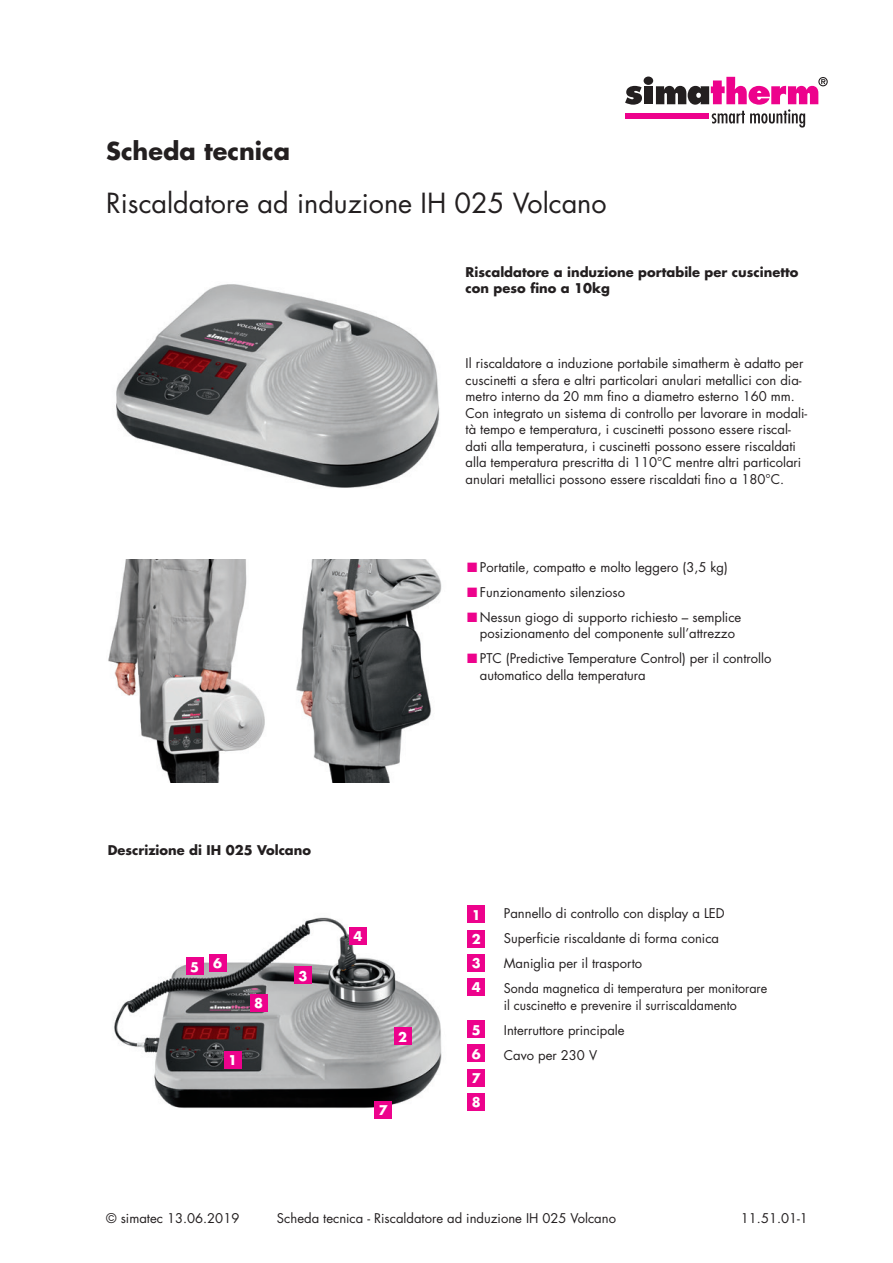
<style>
.page{position:relative;width:893px;height:1263px;background:#fff}
.page>*{position:absolute;margin:0;border:0;box-sizing:border-box;transform-origin:0 0}
.t1{font:27px "Futura Std";color:#231f20}
.t2{font:700 24px "Futura Std";color:#231f20}
.Fließtext__9{font:13.05px/16.5px "Futura Std";color:#231f20}
.Titel_3__10{font:700 13.05px/16.5px "Futura Std";color:#231f20}
.Fließtext__9-2{font:13.05px/16.5px "Futura Std";color:#231f20;scale:.96 1}
.Titel_3__10-2{font:700 13.05px "Futura Std";color:#fff}
.s1{color:#ed028c}
</style>
<div class="page">
<svg style="left:625px;top:86px;width:17px;height:19px"></svg>
<div style="left:644px;top:86px;width:9px;height:18px;background:#231f20"></div>
<div style="left:644px;top:77px;width:9px;height:8px;background:#231f20;border-radius:50%"></div>
<div style="left:625px;top:113px;width:84px;height:5px;background:#ed028c"></div>
<svg style="left:656px;top:77px;width:172px;height:51px"></svg>
<img style="left:116px;top:284px;width:324px;height:204px">
<img style="left:108px;top:559px;width:157px;height:223px">
<img style="left:296px;top:559px;width:146px;height:223px">
<img style="left:114px;top:917px;width:328px;height:202px">
<div style="left:224px;top:1051px;width:17px;height:17px;background:#ed028c"></div>
<div style="left:394px;top:1027px;width:17px;height:17px;background:#ed028c"></div>
<div style="left:350px;top:927px;width:17px;height:17px;background:#ed028c"></div>
<div style="left:209px;top:954px;width:17px;height:17px;background:#ed028c"></div>
<div style="left:186px;top:958px;width:17px;height:17px;background:#ed028c"></div>
<div style="left:294px;top:967px;width:17px;height:17px;background:#ed028c"></div>
<div style="left:375px;top:1101px;width:17px;height:17px;background:#ed028c"></div>
<div style="left:250px;top:994px;width:17px;height:17px;background:#ed028c"></div>
<div style="left:468px;top:906px;width:17px;height:17px;background:#ed028c"></div>
<div style="left:468px;top:930px;width:17px;height:17px;background:#ed028c"></div>
<div style="left:468px;top:954px;width:17px;height:17px;background:#ed028c"></div>
<div style="left:468px;top:978px;width:17px;height:17px;background:#ed028c"></div>
<div style="left:468px;top:1020px;width:17px;height:18px;background:#ed028c"></div>
<div style="left:468px;top:1045px;width:17px;height:17px;background:#ed028c"></div>
<div style="left:468px;top:1093px;width:17px;height:17px;background:#ed028c"></div>
<div style="left:468px;top:1069px;width:17px;height:17px;background:#ed028c"></div>
<h2 class="t2" style="left:106px;top:135px;width:185px">Scheda tecnica</h2>
<h1 class="t1" style="left:106px;top:186px;width:502px">Riscaldatore ad induzione IH 025 Volcano</h1>
<p class="Titel_3__10" style="left:466px;top:263px;width:334px">Riscaldatore a induzione portabile per cuscinetto con peso fino a 10kg</p>
<p class="Fließtext__9" style="left:466px;top:355px;width:343px">Il riscaldatore a induzione portabile simatherm è adatto per cuscinetti a sfera e altri particolari anulari metallici con dia&shy;metro interno da 20 mm fino a diametro esterno 160 mm.<br>Con integrato un sistema di controllo per lavorare in modali&shy;tà tempo e temperatura, i cuscinetti possono essere riscal&shy;dati alla temperatura, i cuscinetti possono essere riscaldati alla temperatura prescritta di 110°C mentre altri particolari anulari metallici possono essere riscaldati fino a 180°C.</p>
<p class="Fließtext__9" style="left:467px;top:559px;width:262px"><span class="s1">■</span> Portatile, compatto e molto leggero (3,5 kg)</p>
<p class="Fließtext__9" style="left:467px;top:584px;width:160px"><span class="s1">■</span> Funzionamento silenzioso</p>
<p class="Fließtext__9" style="left:467px;top:609px;width:276px;text-align:center"><span class="s1">■</span> Nessun giogo di supporto richiesto – semplice posizionamento del componente sull’attrezzo</p>
<p class="Fließtext__9" style="left:480px;top:650px;width:293px;text-indent:-13px"><span class="s1">■</span> PTC (Predictive Temperature Control) per il controllo automatico della temperatura</p>
<p class="Titel_3__10" style="left:108px;top:842px;width:205px">Descrizione di IH 025 Volcano</p>
<p class="Titel_3__10-2" style="left:190px;top:958px;width:10px">5</p>
<p class="Titel_3__10-2" style="left:213px;top:954px;width:10px">6</p>
<p class="Titel_3__10-2" style="left:228px;top:1052px;width:10px">1</p>
<p class="Titel_3__10-2" style="left:254px;top:995px;width:10px">8</p>
<p class="Titel_3__10-2" style="left:298px;top:967px;width:10px">3</p>
<p class="Titel_3__10-2" style="left:354px;top:928px;width:10px">4</p>
<p class="Titel_3__10-2" style="left:398px;top:1028px;width:10px">2</p>
<p class="Titel_3__10-2" style="left:379px;top:1102px;width:10px">7</p>
<p class="Titel_3__10-2" style="left:472px;top:906px;width:10px">1</p>
<p class="Titel_3__10-2" style="left:472px;top:930px;width:10px">2</p>
<p class="Titel_3__10-2" style="left:472px;top:955px;width:10px">3</p>
<p class="Titel_3__10-2" style="left:472px;top:979px;width:10px">4</p>
<p class="Titel_3__10-2" style="left:472px;top:1021px;width:10px">5</p>
<p class="Titel_3__10-2" style="left:472px;top:1045px;width:10px">6</p>
<p class="Titel_3__10-2" style="left:472px;top:1094px;width:10px">8</p>
<p class="Titel_3__10-2" style="left:472px;top:1069px;width:10px">7</p>
<p class="Fließtext__9" style="left:504px;top:905px;width:222px">Pannello di controllo con display a LED</p>
<p class="Fließtext__9" style="left:504px;top:930px;width:217px">Superficie riscaldante di forma conica</p>
<p class="Fließtext__9" style="left:504px;top:955px;width:140px">Maniglia per il trasporto</p>
<p class="Fließtext__9-2" style="left:504px;top:980px;width:276px">Sonda magnetica di temperatura per monitorare il cuscinetto e prevenire il surriscaldamento</p>
<p class="Fließtext__9" style="left:504px;top:1021px;width:122px">Interruttore principale</p>
<p class="Fließtext__9" style="left:504px;top:1047px;width:95px">Cavo per 230 V</p>
<p class="Fließtext__9" style="left:106px;top:1210px;width:135px">© simatec 13.06.2019</p>
<p class="Fließtext__9" style="left:277px;top:1210px;width:341px">Scheda tecnica - Riscaldatore ad induzione IH 025 Volcano</p>
<p class="Fließtext__9" style="left:741px;top:1210px;width:69px">11.51.01-1</p>
</div>
